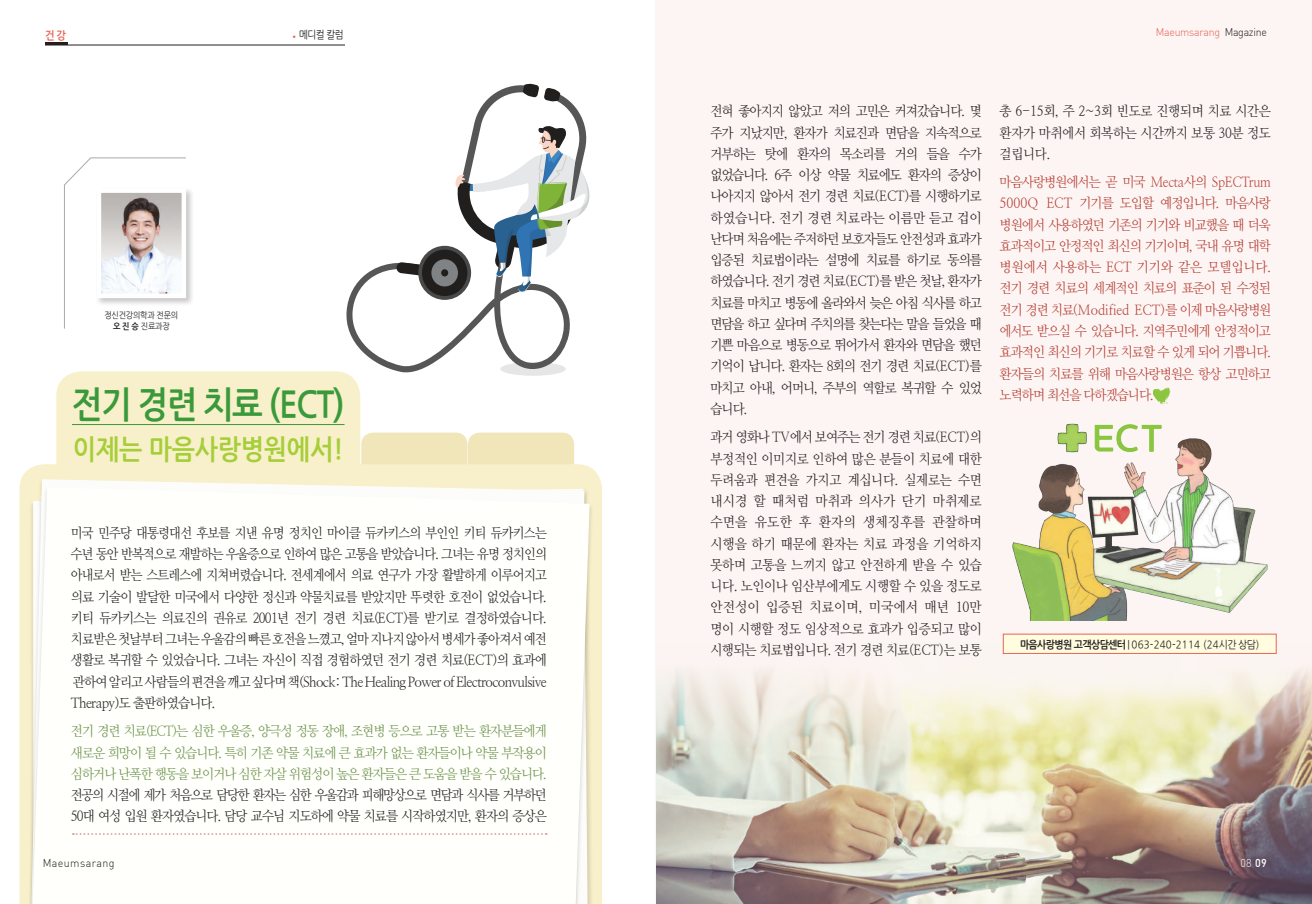
<style>
.page{position:relative;width:1312px;height:904px;background:#fff}
.page>*{position:absolute;margin:0;border:0;box-sizing:border-box;transform-origin:0 0}
.t1{font:36.25px "Nanum Gothic OTF Bold";letter-spacing:-.05em;color:#3a9a3b;scale:.9 1}
.t2{font:27.5px "Nanum Gothic OTF Bold";letter-spacing:-.01em;color:#a6ce39;scale:.9 1}
.t3{font:13.75px/21.2px "Nanum Myeongjo OTF";letter-spacing:-.05em;color:#231f20;text-align:justify;scale:.92 1}
.t4{font:13.75px/21.2px "Nanum Myeongjo OTF";letter-spacing:-.05em;color:#231f20;text-align:justify;scale:.9 1}
.t5{font:13.75px/21.2px "Nanum Myeongjo OTF";letter-spacing:-.07em;color:#b53b32;text-align:justify;scale:.92 1}
.t6{font:13.75px/21.2px "Nanum Myeongjo OTF";letter-spacing:-.07em;color:#6a9049;text-align:justify;scale:.92 1}
.t7{font:13.75px/21.2px "Nanum Myeongjo OTF";letter-spacing:-.1em;color:#231f20;scale:.91 1}
.t8{font:300 11.25px "DIN";letter-spacing:.035em;color:#231f20;scale:.95 1}
.t9{font:300 11.25px "DIN";color:#fff;scale:.95 1}
.t10{font:11.25px "Nanum Gothic OTF Bold";color:#e76457;scale:.9 1}
.t11{font:300 11.12px "DIN";letter-spacing:-.025em;color:#e76457;scale:.95 1}
.t12{font:10.62px "Nanum Gothic OTF";letter-spacing:.015em;color:#231f20;scale:.92 1}
.t13{font:10.62px "Nanum Gothic OTF";letter-spacing:.015em;color:#231f20;scale:.89 1}
.t14{font:8.75px/11.2px "Nanum Gothic OTF";letter-spacing:-.03em;color:#231f20;text-align:center;scale:.9 1}
.s1{color:#e76457}
.s2{font-family:"Nanum Gothic OTF Bold"}
.s3{color:#231f20}
.s4{font-weight:500}
</style>
<div class="page">
<div style="left:655px;top:0;width:656px;height:904px;background:#fcf5f3"></div>
<img style="left:656px;top:642px;width:655px;height:262px">
<svg style="left:1153px;top:387px;width:17px;height:18px"></svg>
<svg style="left:19px;top:464px;width:583px;height:440px;background:#f6efce"></svg>
<hr style="left:45px;top:45px;width:300px;height:1px;background:#231f20">
<hr style="left:45px;top:42px;width:22px;height:3px;background:#231f20">
<img style="left:1012px;top:423px;width:255px;height:197px">
<div style="left:1002px;top:634px;width:274px;height:19px;background:#fffce0;border:1px solid #e76457"></div>
<svg style="left:33px;top:487px;width:556px;height:417px"></svg>
<svg style="left:73px;top:833px;width:473px;height:2px"></svg>
<svg style="left:56px;top:83px;width:537px;height:397px"></svg>
<p class="t10" style="left:45px;top:30px;width:25px">건 강</p>
<p class="t13" style="left:289px;top:28px;width:63px"><span class="s1">•</span>메디컬 칼럼</p>
<p class="t14" style="left:104px;top:309px;width:84px">정신건강의학과 전문의 <span class="s2">오 진 승</span> 진료과장</p>
<h1 class="t1" style="left:72px;top:385px;width:304px">전기 경련 치료 (ECT)</h1>
<h2 class="t2" style="left:73px;top:435px;width:302px">이제는 마음사랑병원에서!</h2>
<p class="t4" style="left:71px;top:521px;width:530px">미국 민주당 대통령대선 후보를 지낸 유명 정치인 마이클 듀카키스의 부인인 키티 듀카키스는 수년 동안 반복적으로 재발하는 우울증으로 인하여 많은 고통을 받았습니다. 그녀는 유명 정치인의 아내로서 받는 스트레스에 지쳐버렸습니다. 전세계에서 의료 연구가 가장 활발하게 이루어지고 의료 기술이 발달한 미국에서 다양한 정신과 약물치료를 받았지만 뚜렷한 호전이 없었습니다. 키티 듀카키스는 의료진의 권유로 2001년 전기 경련 치료(ECT)를 받기로 결정하였습니다. 치료받은 첫날부터 그녀는 우울감의 빠른 호전을 느꼈고, 얼마 지나지 않아서 병세가 좋아져서 예전 생활로 복귀할 수 있었습니다. 그녀는 자신이 직접 경험하였던 전기 경련 치료(ECT)의 효과에 관하여 알리고 사람들의 편견을 깨고 싶다며 책(Shock: The Healing Power of Electroconvulsive Therapy)도 출판하였습니다.</p>
<p class="t6" style="left:71px;top:720px;width:518px">전기 경련 치료(ECT)는 심한 우울증, 양극성 정동 장애, 조현병 등으로 고통 받는 환자분들에게 새로운 희망이 될 수 있습니다. 특히 기존 약물 치료에 큰 효과가 없는 환자들이나 약물 부작용이 심하거나 난폭한 행동을 보이거나 심한 자살 위험성이 높은 환자들은 큰 도움을 받을 수 있습니다.</p>
<p class="t7" style="left:71px;top:783px;width:524px">전공의 시절에 제가 처음으로 담당한 환자는 심한 우울감과 피해망상으로 면담과 식사를 거부하던<br>50대 여성 입원 환자였습니다. 담당 교수님 지도하에 약물 치료를 시작하였지만, 환자의 증상은</p>
<p class="t8" style="left:43px;top:856px;width:77px">Maeumsarang</p>
<p class="t11" style="left:1155px;top:26px;width:118px">Maeumsarang <span class="s3">Magazine</span></p>
<p class="t3" style="left:710px;top:100px;width:296px">전혀 좋아지지 않았고 저의 고민은 커져갔습니다. 몇 주가 지났지만, 환자가 치료진과 면담을 지속적으로 거부하는 탓에 환자의 목소리를 거의 들을 수가 없었습니다. 6주 이상 약물 치료에도 환자의 증상이 나아지지 않아서 전기 경련 치료(ECT)를 시행하기로 하였습니다. 전기 경련 치료라는 이름만 듣고 겁이 난다며 처음에는 주저하던 보호자들도 안전성과 효과가 입증된 치료법이라는 설명에 치료를 하기로 동의를 하였습니다. 전기 경련 치료(ECT)를 받은 첫날, 환자가 치료를 마치고 병동에 올라와서 늦은 아침 식사를 하고 면담을 하고 싶다며 주치의를 찾는다는 말을 들었을 때 기쁜 마음으로 병동으로 뛰어가서 환자와 면담을 했던 기억이 납니다. 환자는 8회의 전기 경련 치료(ECT)를 마치고 아내, 어머니, 주부의 역할로 복귀할 수 있었 습니다.</p>
<p class="t3" style="left:710px;top:426px;width:296px">과거 영화나 TV에서 보여주는 전기 경련 치료(ECT)의 부정적인 이미지로 인하여 많은 분들이 치료에 대한 두려움과 편견을 가지고 계십니다. 실제로는 수면 내시경 할 때처럼 마취과 의사가 단기 마취제로 수면을 유도한 후 환자의 생체징후를 관찰하며 시행을 하기 때문에 환자는 치료 과정을 기억하지 못하며 고통을 느끼지 않고 안전하게 받을 수 있습 니다. 노인이나 임산부에게도 시행할 수 있을 정도로 안전성이 입증된 치료이며, 미국에서 매년 10만 명이 시행할 정도 임상적으로 효과가 입증되고 많이 시행되는 치료법입니다. 전기 경련 치료(ECT)는 보통</p>
<p class="t3" style="left:999px;top:100px;width:296px">총 6-15회, 주 2~3회 빈도로 진행되며 치료 시간은 환자가 마취에서 회복하는 시간까지 보통 30분 정도 걸립니다.</p>
<p class="t5" style="left:999px;top:171px;width:296px">마음사랑병원에서는 곧 미국 Mecta사의 SpECTrum 5000Q ECT 기기를 도입할 예정입니다. 마음사랑 병원에서 사용하였던 기존의 기기와 비교했을 때 더욱 효과적이고 안정적인 최신의 기기이며, 국내 유명 대학 병원에서 사용하는 ECT 기기와 같은 모델입니다. 전기 경련 치료의 세계적인 치료의 표준이 된 수정된 전기 경련 치료(Modified ECT)를 이제 마음사랑병원 에서도 받으실 수 있습니다. 지역주민에게 안정적이고 효과적인 최신의 기기로 치료할 수 있게 되어 기쁩니다. 환자들의 치료를 위해 마음사랑병원은 항상 고민하고 노력하며 최선을 다하겠습니다.</p>
<p class="t12" style="left:1019px;top:638px;width:262px"><span class="s2">마음사랑병원 고객상담센터</span> | 063-240-2114 (24시간 상담)</p>
<p class="t9" style="left:1239px;top:856px;width:30px">08 <span class="s4">09</span></p>
</div>
